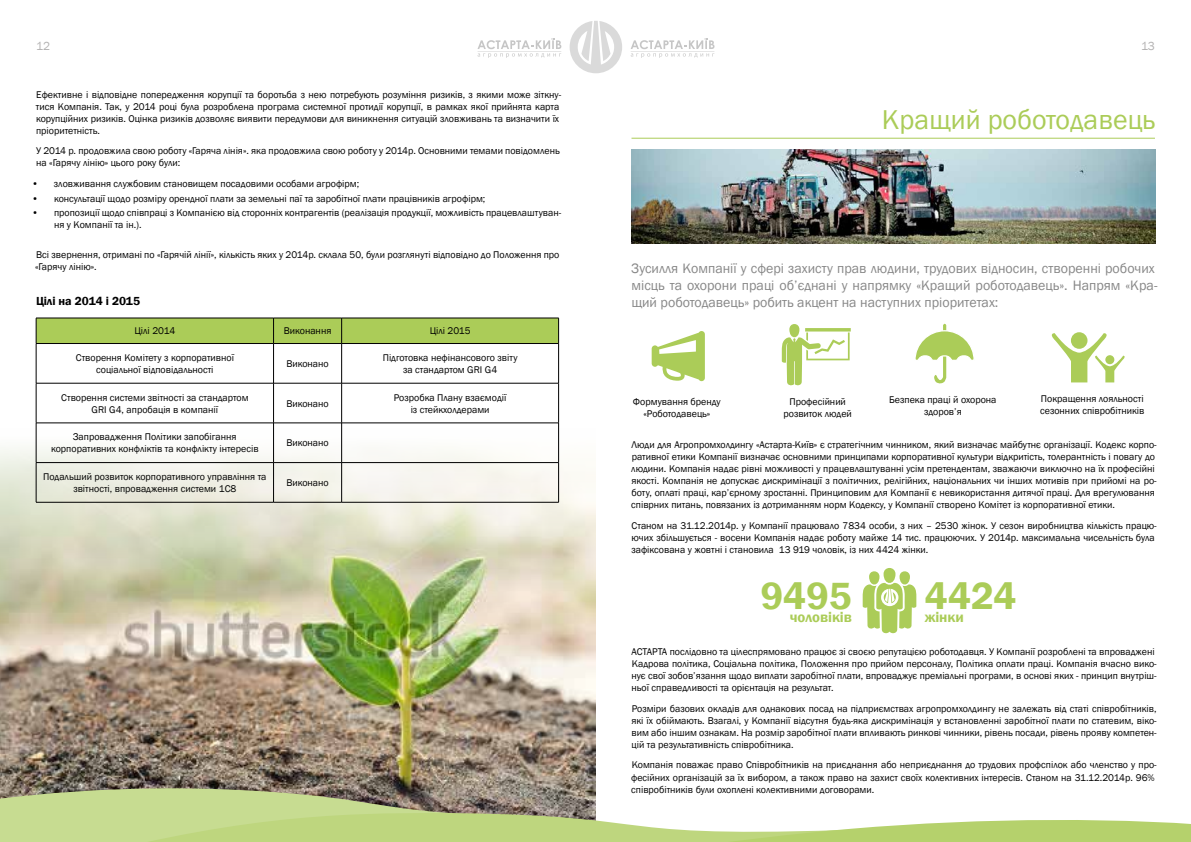
<style>
.page{position:relative;width:1191px;height:842px;background:#fff}
.page>*{position:absolute;margin:0;border:0;box-sizing:border-box;transform-origin:0 0}
.t1{font:600 39px "Franklin Gothic";color:#abcc58}
.t2{font:28px "Franklin Gothic";color:#abcc58}
.t3{font:600 14.8px "Franklin Gothic";color:#abcc58}
.t4{font:14px/16.8px "Franklin Gothic";color:#878787}
.t5{font:600 12px "Franklin Gothic";color:#000}
.t6{font:12px "Franklin Gothic";color:#b3b2b2}
.t7{font:10px/12px "Franklin Gothic";color:#000;text-align:center}
</style>
<div class="page">
<img style="left:0;top:428px;width:595px;height:355px">
<svg style="left:569px;top:21px;width:53px;height:52px"></svg>
<svg style="left:630px;top:38px;width:84px;height:20px"></svg>
<hr style="left:630px;top:51px;width:84px;height:1px;background:#c6c6c6">
<svg style="left:477px;top:38px;width:84px;height:20px"></svg>
<hr style="left:477px;top:51px;width:84px;height:1px;background:#c6c6c6">
<svg style="left:0;top:783px;width:1191px;height:59px"></svg>
<div style="left:36px;top:318px;width:523px;height:25px;background:#abcc58"></div>
<hr style="left:36px;top:343px;width:237px;height:1px;background:#000">
<hr style="left:36px;top:344px;width:1px;height:39px;background:#000">
<hr style="left:273px;top:343px;width:69px;height:1px;background:#000">
<hr style="left:273px;top:344px;width:1px;height:39px;background:#000">
<hr style="left:342px;top:343px;width:217px;height:1px;background:#000">
<hr style="left:341px;top:344px;width:1px;height:39px;background:#000">
<hr style="left:558px;top:344px;width:1px;height:39px;background:#000">
<hr style="left:36px;top:383px;width:237px;height:1px;background:#000">
<hr style="left:36px;top:383px;width:1px;height:40px;background:#000">
<hr style="left:273px;top:383px;width:69px;height:1px;background:#000">
<hr style="left:273px;top:383px;width:1px;height:40px;background:#000">
<hr style="left:342px;top:383px;width:217px;height:1px;background:#000">
<hr style="left:341px;top:383px;width:1px;height:40px;background:#000">
<hr style="left:558px;top:383px;width:1px;height:40px;background:#000">
<hr style="left:36px;top:423px;width:237px;height:1px;background:#000">
<hr style="left:36px;top:423px;width:1px;height:39px;background:#000">
<hr style="left:273px;top:423px;width:69px;height:1px;background:#000">
<hr style="left:273px;top:423px;width:1px;height:39px;background:#000">
<hr style="left:342px;top:423px;width:217px;height:1px;background:#000">
<hr style="left:341px;top:423px;width:1px;height:39px;background:#000">
<hr style="left:558px;top:423px;width:1px;height:39px;background:#000">
<hr style="left:36px;top:462px;width:237px;height:1px;background:#000">
<hr style="left:36px;top:463px;width:1px;height:39px;background:#000">
<hr style="left:273px;top:462px;width:69px;height:1px;background:#000">
<hr style="left:273px;top:463px;width:1px;height:39px;background:#000">
<hr style="left:342px;top:462px;width:217px;height:1px;background:#000">
<hr style="left:341px;top:463px;width:1px;height:39px;background:#000">
<hr style="left:558px;top:463px;width:1px;height:39px;background:#000">
<hr style="left:36px;top:502px;width:237px;height:1px;background:#000">
<hr style="left:273px;top:502px;width:69px;height:1px;background:#000">
<hr style="left:342px;top:502px;width:217px;height:1px;background:#000">
<hr style="left:631px;top:138px;width:524px;height:1px;background:#abcc58">
<img style="left:631px;top:149px;width:524px;height:95px">
<svg style="left:781px;top:324px;width:69px;height:62px"></svg>
<svg style="left:651px;top:331px;width:54px;height:50px"></svg>
<svg style="left:915px;top:323px;width:59px;height:61px"></svg>
<svg style="left:1051px;top:333px;width:74px;height:49px"></svg>
<div style="left:1105px;top:355px;width:9px;height:9px;background:#abcc58;border-radius:50%"></div>
<svg style="left:862px;top:568px;width:54px;height:66px"></svg>
<p class="t6" style="left:36px;top:38px;width:16px">12</p>
<p class="t6" style="left:1141px;top:38px;width:15px">13</p>
<p class="t7" style="left:36px;top:89px;width:527px;text-align:left">Ефективне і відповідне попередження корупції та боротьба з нею потребують розуміння ризиків, з якими може зіткну&shy;тися Компанія. Так, у 2014 році була розроблена програма системної протидії корупції, в рамках якої прийнята карта корупційних ризиків. Оцінка ризиків дозволяє виявити передумови для виникнення ситуацій зловживань та визначити їх пріоритетність.</p>
<p class="t7" style="left:36px;top:145px;width:525px;text-align:left">У 2014 р. продовжила свою роботу «Гаряча лінія». яка продовжила свою роботу у 2014р. Основними темами повідомлень на «Гарячу лінію» цього року були:</p>
<p class="t7" style="left:32px;top:178px;width:329px">• зловживання службовим становищем посадовими особами агрофірм;</p>
<p class="t7" style="left:32px;top:192px;width:455px">• консультації щодо розміру орендної плати за земельні паї та заробітної плати працівників агрофірм;</p>
<p class="t7" style="left:54px;top:207px;width:509px;text-align:left;text-indent:-22px">• пропозиції щодо співпраці з Компанією від сторонніх контрагентів (реалізація продукції, можливість працевлаштуван&shy;ня у Компанії та ін.).</p>
<p class="t7" style="left:35px;top:249px;width:526px;text-align:left">Всі звернення, отримані по «Гарячій лінії», кількість яких у 2014р. склала 50, були розглянуті відповідно до Положення про «Гарячу лінію».</p>
<p class="t5" style="left:36px;top:294px;width:106px">Цілі на 2014 і 2015</p>
<p class="t7" style="left:134px;top:325px;width:42px">Цілі 2014</p>
<p class="t7" style="left:284px;top:325px;width:49px">Виконання</p>
<p class="t7" style="left:430px;top:325px;width:42px">Цілі 2015</p>
<p class="t7" style="left:76px;top:352px;width:160px">Створення Комітету з корпоративної соціальної відповідальності</p>
<p class="t7" style="left:286px;top:358px;width:44px">Виконано</p>
<p class="t7" style="left:383px;top:352px;width:136px">Підготовка нефінансового звіту за стандартом GRI G4</p>
<p class="t7" style="left:61px;top:391px;width:189px">Створення системи звітності за стандартом<br>GRI G4, апробація в компанії</p>
<p class="t7" style="left:286px;top:397px;width:44px">Виконано</p>
<p class="t7" style="left:394px;top:391px;width:114px">Розробка Плану взаємодії із стейкхолдерами</p>
<p class="t7" style="left:51px;top:431px;width:209px">Запровадження Політики запобігання корпоративних конфліктів та конфлікту інтересів</p>
<p class="t7" style="left:286px;top:437px;width:44px">Виконано</p>
<p class="t7" style="left:43px;top:471px;width:225px">Подальший розвиток корпоративного управління та звітності, впровадження системи 1С8</p>
<p class="t7" style="left:286px;top:477px;width:44px">Виконано</p>
<h2 class="t2" style="left:882px;top:102px;width:275px">Кращий роботодавець</h2>
<h3 class="t4" style="left:631px;top:261px;width:527px">Зусилля Компанії у сфері захисту прав людини, трудових відносин, створенні робочих місць та охорони праці об’єднані у напрямку «Кращий роботодавець». Напрям «Кра&shy;щий роботодавець» робить акцент на наступних пріоритетах:</h3>
<p class="t7" style="left:783px;top:395px;width:70px">Професійний розвиток людей</p>
<p class="t7" style="left:1040px;top:393px;width:106px;text-align:left">Покращення лояльності сезонних співробітників</p>
<p class="t7" style="left:633px;top:395px;width:89px">Формування бренду «Роботодавець»</p>
<p class="t7" style="left:889px;top:393px;width:109px">Безпека праці й охорона здоров’я</p>
<p class="t7" style="left:631px;top:439px;width:527px;text-align:left">Люди для Агропромхолдингу «Астарта-Київ» є стратегічним чинником, який визначає майбутнє організації. Кодекс корпо&shy;ративної етики Компанії визначає основними принципами корпоративної культури відкритість, толерантність і повагу до людини. Компанія надає рівні можливості у працевлаштуванні усім претендентам, зважаючи виключно на їх професійні якості. Компанія не допускає дискримінації з політичних, релігійних, національних чи інших мотивів при прийомі на ро&shy;боту, оплаті праці, кар’єрному зростанні. Принциповим для Компанії є невикористання дитячої праці. Для врегулювання співрних питань, повязаних із дотриманням норм Кодексу, у Компанії створено Комітет із корпоративної етики.</p>
<p class="t7" style="left:631px;top:520px;width:527px;text-align:left">Станом на 31.12.2014р. у Компанії працювало 7834 особи, з них – 2530 жінок. У сезон виробництва кількість працю&shy;ючих збільшується - восени Компанія надає роботу майже 14 тис. працюючих. У 2014р. максимальна чисельність була зафіксована у жовтні і становила 13 919 чоловік, із них 4424 жінки.</p>
<h1 class="t1" style="left:760px;top:572px;width:93px">9495</h1>
<h3 class="t3" style="left:789px;top:608px;width:64px">чоловіків</h3>
<h1 class="t1" style="left:924px;top:572px;width:93px">4424</h1>
<h3 class="t3" style="left:924px;top:608px;width:40px">жінки</h3>
<p class="t7" style="left:631px;top:646px;width:527px;text-align:left">АСТАРТА послідовно та цілеспрямовано працює зі своєю репутацією роботодавця. У Компанії розроблені та впроваджені Кадрова політика, Соціальна політика, Положення про прийом персоналу, Політика оплати праці. Компанія вчасно вико&shy;нує свої зобов’язання щодо виплати заробітної плати, впроваджує преміальні програми, в основі яких - принцип внутріш&shy;ньої справедливості та орієнтація на результат.</p>
<p class="t7" style="left:631px;top:703px;width:527px;text-align:justify">Розміри базових окладів для однакових посад на підприємствах агропромхолдингу не залежать від статі співробітників, які їх обіймають. Взагалі, у Компанії відсутня будь-яка дискримінація у встановленні заробітної плати по статевим, віко&shy;вим або іншим ознакам. На розмір заробітної плати впливають ринкові чинники, рівень посади, рівень прояву компетен&shy;цій та результативність співробітника.</p>
<p class="t7" style="left:631px;top:759px;width:527px;text-align:left">Компанія поважає право Співробітників на приєднання або неприєднання до трудових профспілок або членство у про&shy;фесійних організацій за їх вибором, а також право на захист своїх колективних інтересів. Станом на 31.12.2014р. 96% співробітників були охоплені колективними договорами.</p>
</div>
